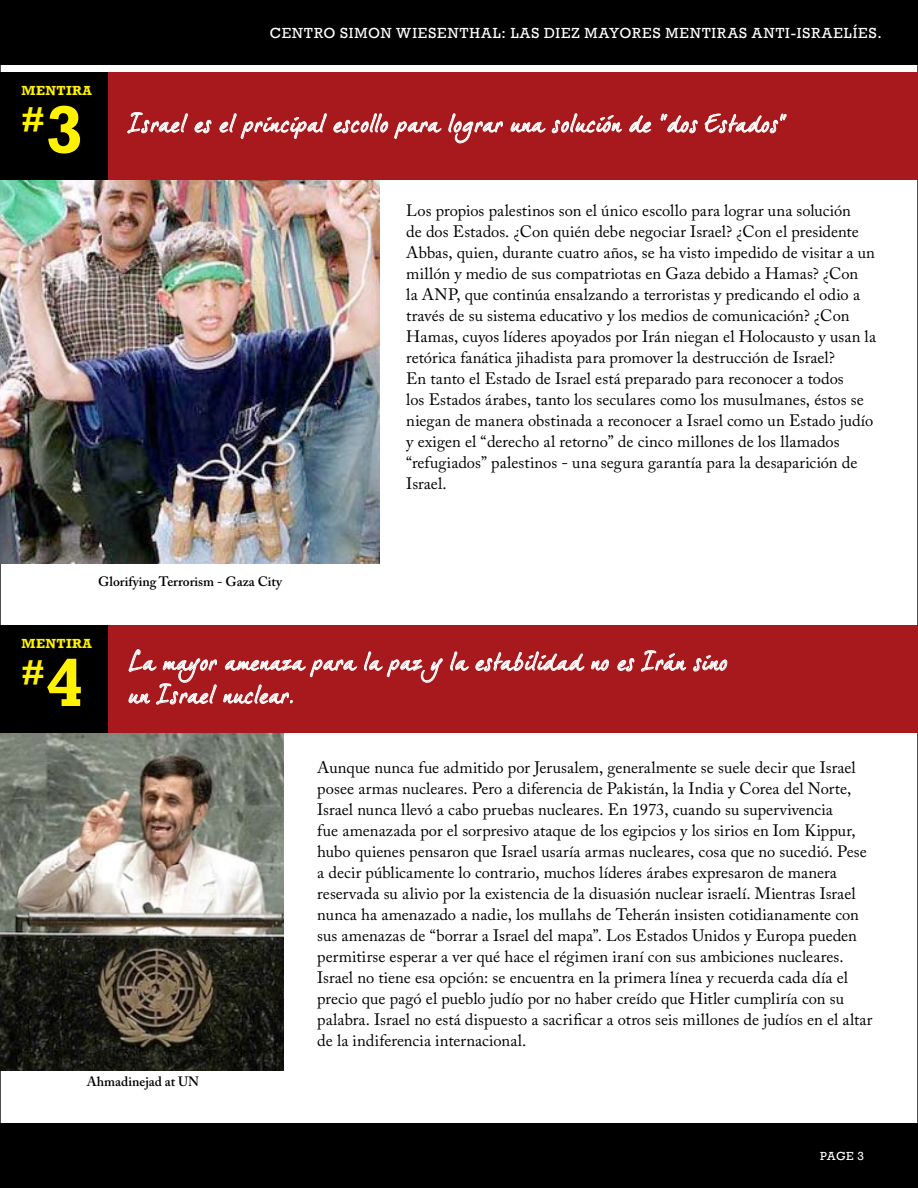
<style>
.page{position:relative;width:918px;height:1188px;background:#fff}
.page>*{position:absolute;margin:0;border:0;box-sizing:border-box;transform-origin:0 0}
.t1{font:700 34.65px "Rockwell";color:#fff200}
.t2{font:24px/33px "Dear Joe 5 CASUAL";letter-spacing:-.03em;color:#fff}
.t3{font:16.5px/21px "Adobe Caslon Pro";color:#000}
.t4{font:15px "Rockwell";letter-spacing:.065em;color:#fff}
.t5{font:600 13.5px "Adobe Caslon Pro";color:#000}
.t6{font:700 13.5px "Rockwell";letter-spacing:.03em;color:#fff200}
.t7{font:12px "Rockwell";color:#fff}
.s1{font-size:68.4px}
</style>
<div class="page">
<div style="left:0;top:0;width:918px;height:65px;background:#000"></div>
<div style="left:0;top:1123px;width:918px;height:65px;background:#000"></div>
<img style="left:0;top:180px;width:379px;height:384px">
<div style="left:0;top:72px;width:918px;height:108px;background:#a8191d"></div>
<div style="left:0;top:626px;width:918px;height:108px;background:#a8191d"></div>
<div style="left:0;top:72px;width:108px;height:108px;background:#000"></div>
<div style="left:0;top:626px;width:108px;height:108px;background:#000"></div>
<svg style="left:128px;top:112px;width:60px;height:21px"></svg>
<svg style="left:195px;top:120px;width:16px;height:13px"></svg>
<svg style="left:220px;top:113px;width:107px;height:26px"></svg>
<svg style="left:334px;top:113px;width:54px;height:20px"></svg>
<svg style="left:394px;top:122px;width:47px;height:17px"></svg>
<svg style="left:449px;top:113px;width:54px;height:30px"></svg>
<svg style="left:511px;top:122px;width:34px;height:10px"></svg>
<svg style="left:552px;top:113px;width:70px;height:20px"></svg>
<svg style="left:629px;top:115px;width:22px;height:18px"></svg>
<svg style="left:661px;top:113px;width:37px;height:20px"></svg>
<svg style="left:705px;top:113px;width:81px;height:20px"></svg>
<svg style="left:225px;top:660px;width:132px;height:17px"></svg>
<svg style="left:364px;top:652px;width:79px;height:31px"></svg>
<svg style="left:450px;top:652px;width:19px;height:19px"></svg>
<svg style="left:476px;top:652px;width:108px;height:20px"></svg>
<svg style="left:591px;top:660px;width:18px;height:11px"></svg>
<svg style="left:618px;top:658px;width:16px;height:13px"></svg>
<svg style="left:641px;top:651px;width:45px;height:21px"></svg>
<svg style="left:693px;top:656px;width:34px;height:15px"></svg>
<svg style="left:129px;top:649px;width:88px;height:56px"></svg>
<svg style="left:223px;top:685px;width:70px;height:19px"></svg>
<img style="left:0;top:734px;width:284px;height:336px">
<p class="t6" style="left:22px;top:83px;width:72px">MENTIRA</p>
<h1 class="t1" style="left:22px;top:99px;width:63px">#<span class="s1">3</span></h1>
<p class="t4" style="left:270px;top:24px;width:361px">CENTRO SIMON WIESENTHAL: LAS DIEZ MAYORES</p>
<p class="t4" style="left:665px;top:24px;width:12px">MENTIRAS</p>
<p class="t4" style="left:752px;top:24px;width:11px">ANTI</p>
<p class="t4" style="left:791px;top:24px;width:17px">-ISRAEL</p>
<p class="t4" style="left:853px;top:24px;width:31px">ÍES .</p>
<h2 class="t2" style="left:128px;top:106px;width:659px">Israel es el principal escollo para lograr una solución de “dos Estados”</h2>
<p class="t3" style="left:406px;top:200px;width:471px">Los propios palestinos son el único escollo para lograr una solución<br>de dos Estados. ¿Con quién debe negociar Israel? ¿Con el presidente Abbas, quien, durante cuatro años, se ha visto impedido de visitar a un millón y medio de sus compatriotas en Gaza debido a Hamas? ¿Con<br>la ANP, que continúa ensalzando a terroristas y predicando el odio a través de su sistema educativo y los medios de comunicación? ¿Con Hamas, cuyos líderes apoyados por Irán niegan el Holocausto y usan la retórica fanática jihadista para promover la destrucción de Israel?<br>En tanto el Estado de Israel está preparado para reconocer a todos<br>los Estados árabes, tanto los seculares como los musulmanes, éstos se niegan de manera obstinada a reconocer a Israel como un Estado judío y exigen el “derecho al retorno” de cinco millones de los llamados “refugiados” palestinos - una segura garantía para la desaparición de Israel.</p>
<p class="t5" style="left:98px;top:573px;width:185px">Glorifying Terrorism - Gaza City</p>
<p class="t6" style="left:22px;top:636px;width:72px">MENTIRA</p>
<h1 class="t1" style="left:22px;top:652px;width:63px">#<span class="s1">4</span></h1>
<h2 class="t2" style="left:128px;top:645px;width:601px">La mayor amenaza para la paz y la estabilidad no es Irán sino un Israel nuclear.</h2>
<p class="t3" style="left:317px;top:756px;width:557px">Aunque nunca fue admitido por Jerusalem, generalmente se suele decir que Israel posee armas nucleares. Pero a diferencia de Pakistán, la India y Corea del Norte, Israel nunca llevó a cabo pruebas nucleares. En 1973, cuando su supervivencia<br>fue amenazada por el sorpresivo ataque de los egipcios y los sirios en Iom Kippur, hubo quienes pensaron que Israel usaría armas nucleares, cosa que no sucedió. Pese a decir públicamente lo contrario, muchos líderes árabes expresaron de manera reservada su alivio por la existencia de la disuasión nuclear israelí. Mientras Israel nunca ha amenazado a nadie, los mullahs de Teherán insisten cotidianamente con sus amenazas de “borrar a Israel del mapa”. Los Estados Unidos y Europa pueden permitirse esperar a ver qué hace el régimen iraní con sus ambiciones nucleares.<br>Israel no tiene esa opción: se encuentra en la primera línea y recuerda cada día el precio que pagó el pueblo judío por no haber creído que Hitler cumpliría con su palabra. Israel no está dispuesto a sacrificar a otros seis millones de judíos en el altar de la indiferencia internacional.</p>
<p class="t5" style="left:87px;top:1074px;width:114px">Ahmadinejad at UN</p>
<p class="t7" style="left:820px;top:1149px;width:45px">PAGE 3</p>
</div>
